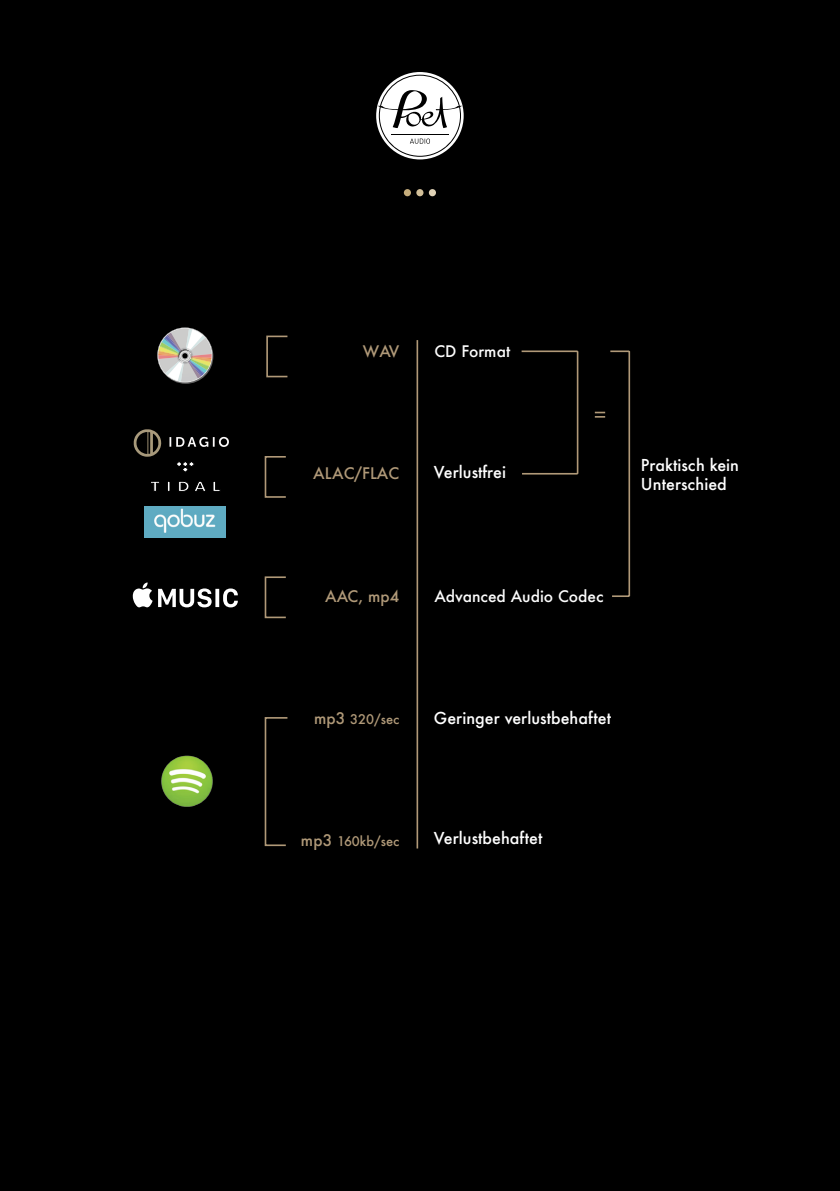
<style>
.page{position:relative;width:840px;height:1191px;background:#fff}
.page>*{position:absolute;margin:0;border:0;box-sizing:border-box;transform-origin:0 0}
.t1{font:500 16px/19.2px "Futura";color:#fff}
.t2{font:500 15.6px "Futura";color:#fcfcfc}
.t3{font:500 15.6px "Futura";color:#b09978}
.t4{font:500 13px "Futura";color:#b09978}
.s1{font-size:15.6px}
</style>
<div class="page">
<div style="left:0;top:0;width:839px;height:1191px;background:#000"></div>
<svg style="left:376px;top:72px;width:87px;height:87px"></svg>
<svg style="left:378px;top:75px;width:83px;height:82px"></svg>
<img style="left:161px;top:755px;width:52px;height:52px">
<img style="left:144px;top:506px;width:82px;height:31px">
<svg style="left:133px;top:582px;width:105px;height:25px"></svg>
<svg style="left:157px;top:327px;width:56px;height:57px"></svg>
<div style="left:403px;top:189px;width:8px;height:7px;background:#c6ad7c;border-radius:50%"></div>
<div style="left:416px;top:189px;width:7px;height:7px;background:#d3c099;border-radius:50%"></div>
<div style="left:428px;top:189px;width:8px;height:7px;background:#e0d2b6;border-radius:50%"></div>
<svg style="left:264px;top:717px;width:24px;height:130px"></svg>
<div style="left:264px;top:576px;width:22px;height:42px;border:2px solid #b09978"></div>
<div style="left:264px;top:456px;width:22px;height:42px;border:2px solid #b09978"></div>
<div style="left:266px;top:335px;width:22px;height:42px;border:2px solid #b09978"></div>
<hr style="left:416px;top:340px;width:2px;height:508px;background:#b09978">
<hr style="left:521px;top:350px;width:56px;height:2px;background:#b09978">
<hr style="left:521px;top:473px;width:56px;height:1px;background:#b09978">
<hr style="left:576px;top:351px;width:2px;height:123px;background:#b09978">
<svg style="left:610px;top:350px;width:19px;height:2px"></svg>
<svg style="left:612px;top:595px;width:17px;height:2px"></svg>
<hr style="left:628px;top:351px;width:1px;height:245px;background:#b09978">
<svg style="left:594px;top:412px;width:11px;height:6px"></svg>
<svg style="left:134px;top:429px;width:95px;height:62px"></svg>
<p class="t3" style="left:363px;top:341px;width:38px">WAV</p>
<p class="t2" style="left:434px;top:341px;width:77px">CD Format</p>
<p class="t3" style="left:313px;top:463px;width:88px">ALAC/FLAC</p>
<p class="t1" style="left:433px;top:462px;width:74px">Verlustfrei</p>
<p class="t3" style="left:325px;top:585px;width:76px">AAC, mp4</p>
<p class="t2" style="left:434px;top:585px;width:170px">Advanced Audio Codec</p>
<p class="t1" style="left:640px;top:455px;width:99px">Praktisch kein<br>Unterschied</p>
<p class="t4" style="left:314px;top:710px;width:87px"><span class="s1">mp3</span> 320/sec</p>
<p class="t1" style="left:433px;top:708px;width:179px">Geringer verlustbehaftet</p>
<p class="t4" style="left:301px;top:832px;width:100px"><span class="s1">mp3</span> 160kb/sec</p>
<p class="t1" style="left:433px;top:828px;width:110px">Verlustbehaftet</p>
</div>
